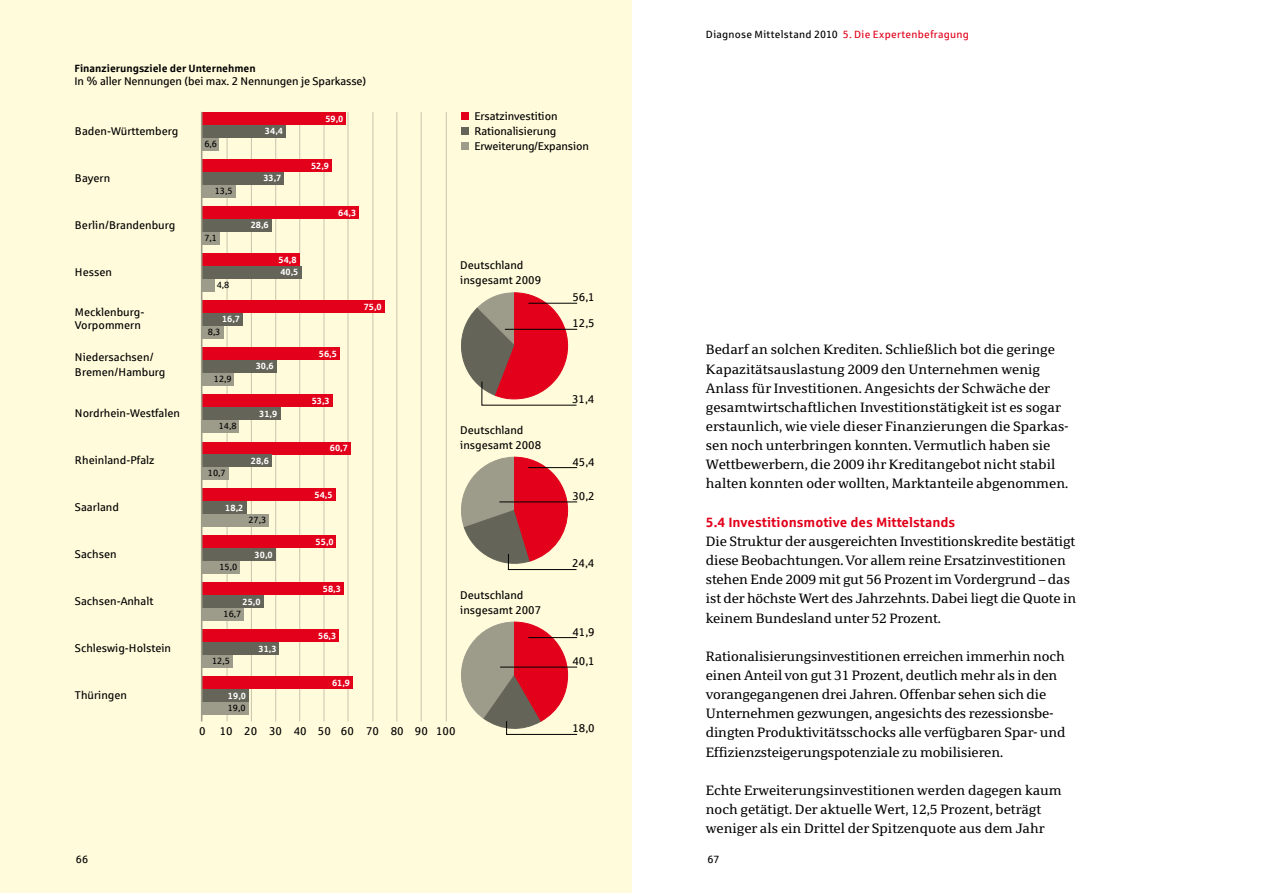
<style>
.page{position:relative;width:1263px;height:893px;background:#fff}
.page>*{position:absolute;margin:0;border:0;box-sizing:border-box;transform-origin:0 0}
.t1{font:13.5px/19.2px "Sparkasse Serif";letter-spacing:-.01em;color:#000}
.t2{font:700 13.5px "Sparkasse Rg";color:#e2001a}
.t3{font:11.25px/14.9px "Sparkasse Rg";color:#000}
.t4{font:10.5px "Sparkasse Rg";letter-spacing:.025em;color:#000}
.t5{font:700 10.5px "Sparkasse Rg";color:#000}
.t6{font:700 9px/12.5px "Sparkasse Rg";color:#fff}
.t7{font:9px "Sparkasse Rg";color:#000}
.s1{color:#e2001a}
</style>
<div class="page">
<div style="left:0;top:0;width:631px;height:893px;background:#fffbdb"></div>
<hr style="left:446px;top:112px;width:1px;height:609px;background:#c6c4ad">
<hr style="left:421px;top:112px;width:1px;height:609px;background:#c6c4ad">
<hr style="left:397px;top:112px;width:1px;height:609px;background:#c6c4ad">
<hr style="left:373px;top:112px;width:1px;height:609px;background:#c6c4ad">
<hr style="left:348px;top:112px;width:1px;height:609px;background:#c6c4ad">
<hr style="left:324px;top:112px;width:1px;height:609px;background:#c6c4ad">
<hr style="left:299px;top:112px;width:1px;height:609px;background:#c6c4ad">
<hr style="left:275px;top:112px;width:1px;height:609px;background:#c6c4ad">
<hr style="left:251px;top:112px;width:1px;height:609px;background:#c6c4ad">
<hr style="left:227px;top:112px;width:1px;height:609px;background:#c6c4ad">
<div style="left:461px;top:112px;width:8px;height:8px;background:#e2001a"></div>
<div style="left:461px;top:127px;width:8px;height:8px;background:#646458"></div>
<div style="left:461px;top:142px;width:8px;height:8px;background:#9d9b8a"></div>
<div style="left:201px;top:253px;width:99px;height:13px;background:#e2001a"></div>
<div style="left:202px;top:300px;width:183px;height:13px;background:#e2001a"></div>
<div style="left:202px;top:266px;width:99px;height:13px;background:#646458"></div>
<div style="left:202px;top:279px;width:12px;height:12px;background:#9d9b8a"></div>
<div style="left:202px;top:206px;width:157px;height:13px;background:#e2001a"></div>
<div style="left:202px;top:219px;width:70px;height:13px;background:#646458"></div>
<div style="left:202px;top:232px;width:17px;height:12px;background:#9d9b8a"></div>
<div style="left:202px;top:159px;width:129px;height:13px;background:#e2001a"></div>
<div style="left:202px;top:172px;width:82px;height:13px;background:#646458"></div>
<div style="left:202px;top:185px;width:33px;height:12px;background:#9d9b8a"></div>
<div style="left:202px;top:112px;width:144px;height:13px;background:#e2001a"></div>
<div style="left:202px;top:125px;width:84px;height:13px;background:#646458"></div>
<div style="left:202px;top:138px;width:17px;height:12px;background:#9d9b8a"></div>
<div style="left:202px;top:394px;width:130px;height:13px;background:#e2001a"></div>
<div style="left:202px;top:407px;width:78px;height:13px;background:#646458"></div>
<div style="left:202px;top:420px;width:37px;height:13px;background:#9d9b8a"></div>
<div style="left:202px;top:347px;width:137px;height:13px;background:#e2001a"></div>
<div style="left:202px;top:442px;width:149px;height:12px;background:#e2001a"></div>
<div style="left:202px;top:488px;width:133px;height:13px;background:#e2001a"></div>
<div style="left:202px;top:360px;width:75px;height:13px;background:#646458"></div>
<div style="left:202px;top:373px;width:32px;height:12px;background:#9d9b8a"></div>
<div style="left:202px;top:313px;width:41px;height:13px;background:#646458"></div>
<div style="left:202px;top:326px;width:21px;height:12px;background:#9d9b8a"></div>
<div style="left:202px;top:535px;width:134px;height:13px;background:#e2001a"></div>
<div style="left:202px;top:548px;width:74px;height:13px;background:#646458"></div>
<div style="left:202px;top:561px;width:37px;height:13px;background:#9d9b8a"></div>
<div style="left:202px;top:501px;width:44px;height:13px;background:#646458"></div>
<div style="left:202px;top:514px;width:67px;height:13px;background:#9d9b8a"></div>
<div style="left:202px;top:454px;width:70px;height:13px;background:#646458"></div>
<div style="left:202px;top:467px;width:27px;height:13px;background:#9d9b8a"></div>
<div style="left:202px;top:689px;width:47px;height:13px;background:#646458"></div>
<div style="left:202px;top:702px;width:47px;height:13px;background:#9d9b8a"></div>
<div style="left:202px;top:629px;width:137px;height:13px;background:#e2001a"></div>
<div style="left:202px;top:642px;width:77px;height:13px;background:#646458"></div>
<div style="left:202px;top:655px;width:31px;height:13px;background:#9d9b8a"></div>
<div style="left:202px;top:582px;width:142px;height:13px;background:#e2001a"></div>
<div style="left:202px;top:595px;width:61px;height:13px;background:#646458"></div>
<div style="left:202px;top:608px;width:42px;height:13px;background:#9d9b8a"></div>
<svg style="left:461px;top:292px;width:116px;height:114px"></svg>
<div style="left:202px;top:676px;width:151px;height:13px;background:#e2001a"></div>
<svg style="left:461px;top:621px;width:117px;height:114px"></svg>
<svg style="left:461px;top:456px;width:116px;height:114px"></svg>
<hr style="left:201px;top:112px;width:1px;height:609px;background:#9d9b8a">
<p class="t5" style="left:75px;top:61px;width:183px">Finanzierungsziele der Unternehmen</p>
<p class="t3" style="left:75px;top:74px;width:293px">In % aller Nennungen (bei max. 2 Nennungen je Sparkasse)</p>
<p class="t3" style="left:75px;top:123px;width:105px">Baden-Württemberg</p>
<p class="t3" style="left:75px;top:170px;width:37px">Bayern</p>
<p class="t3" style="left:75px;top:217px;width:102px">Berlin/Brandenburg</p>
<p class="t3" style="left:75px;top:264px;width:38px">Hessen</p>
<p class="t3" style="left:75px;top:305px;width:71px;line-height:13.5px">Mecklenburg-<br>Vorpommern</p>
<p class="t3" style="left:75px;top:349px;width:92px">Niedersachsen/<br>Bremen/Hamburg</p>
<p class="t3" style="left:75px;top:406px;width:107px">Nordrhein-Westfalen</p>
<p class="t3" style="left:75px;top:453px;width:81px">Rheinland-Pfalz</p>
<p class="t3" style="left:75px;top:500px;width:45px">Saarland</p>
<p class="t3" style="left:75px;top:547px;width:43px">Sachsen</p>
<p class="t3" style="left:75px;top:594px;width:80px">Sachsen-Anhalt</p>
<p class="t3" style="left:75px;top:641px;width:98px">Schleswig-Holstein</p>
<p class="t3" style="left:75px;top:688px;width:54px">Thüringen</p>
<p class="t7" style="left:204px;top:138px;width:14px">6,6</p>
<p class="t7" style="left:215px;top:185px;width:19px">13,5</p>
<p class="t7" style="left:204px;top:233px;width:14px">7,1</p>
<p class="t7" style="left:217px;top:280px;width:14px">4,8</p>
<p class="t6" style="left:222px;top:313px;width:20px">16,7</p>
<p class="t7" style="left:208px;top:326px;width:14px">8,3</p>
<p class="t7" style="left:214px;top:374px;width:19px">12,9</p>
<p class="t6" style="left:265px;top:125px;width:20px">34,4</p>
<p class="t6" style="left:263px;top:172px;width:20px">33,7</p>
<p class="t6" style="left:251px;top:219px;width:20px">28,6</p>
<p class="t6" style="left:279px;top:253px;width:21px">54,8<br>40,5</p>
<p class="t6" style="left:256px;top:360px;width:20px">30,6</p>
<p class="t7" style="left:219px;top:421px;width:19px">14,8</p>
<p class="t7" style="left:208px;top:468px;width:19px">10,7</p>
<p class="t6" style="left:259px;top:407px;width:20px">31,9</p>
<p class="t6" style="left:251px;top:454px;width:20px">28,6</p>
<p class="t6" style="left:225px;top:501px;width:20px">18,2</p>
<p class="t7" style="left:248px;top:515px;width:19px">27,3</p>
<p class="t7" style="left:219px;top:562px;width:19px">15,0</p>
<p class="t6" style="left:255px;top:548px;width:20px">30,0</p>
<p class="t6" style="left:243px;top:595px;width:20px">25,0</p>
<p class="t7" style="left:223px;top:609px;width:19px">16,7</p>
<p class="t7" style="left:212px;top:656px;width:19px">12,5</p>
<p class="t6" style="left:228px;top:689px;width:20px">19,0</p>
<p class="t7" style="left:228px;top:703px;width:19px">19,0</p>
<p class="t6" style="left:259px;top:642px;width:20px">31,3</p>
<p class="t6" style="left:325px;top:112px;width:20px">59,0</p>
<p class="t6" style="left:311px;top:159px;width:20px">52,9</p>
<p class="t6" style="left:338px;top:206px;width:20px">64,3</p>
<p class="t6" style="left:319px;top:347px;width:20px">56,5</p>
<p class="t6" style="left:364px;top:300px;width:20px">75,0</p>
<p class="t6" style="left:312px;top:394px;width:20px">53,3</p>
<p class="t6" style="left:330px;top:441px;width:20px">60,7</p>
<p class="t6" style="left:315px;top:488px;width:20px">54,5</p>
<p class="t6" style="left:316px;top:535px;width:20px">55,0</p>
<p class="t6" style="left:323px;top:582px;width:20px">58,3</p>
<p class="t6" style="left:318px;top:629px;width:20px">56,3</p>
<p class="t6" style="left:332px;top:676px;width:20px">61,9</p>
<p class="t3" style="left:474px;top:109px;width:116px">Ersatzinvestition<br>Rationalisierung<br>Erweiterung/Expansion</p>
<p class="t3" style="left:460px;top:258px;width:83px">Deutschland insgesamt 2009</p>
<p class="t3" style="left:460px;top:422px;width:83px">Deutschland insgesamt 2008</p>
<p class="t3" style="left:460px;top:587px;width:83px">Deutschland insgesamt 2007</p>
<p class="t3" style="left:572px;top:289px;width:24px">56,1</p>
<p class="t3" style="left:572px;top:316px;width:24px">12,5</p>
<p class="t3" style="left:572px;top:391px;width:24px">31,4</p>
<p class="t3" style="left:572px;top:454px;width:24px">45,4</p>
<p class="t3" style="left:572px;top:488px;width:24px">30,2</p>
<p class="t3" style="left:572px;top:556px;width:24px">24,4</p>
<p class="t3" style="left:572px;top:624px;width:24px">41,9</p>
<p class="t3" style="left:572px;top:653px;width:24px">40,1</p>
<p class="t4" style="left:76px;top:853px;width:14px">66</p>
<p class="t3" style="left:199px;top:723px;width:8px">0</p>
<p class="t3" style="left:220px;top:723px;width:237px">10 20 30 40 50 60 70 80 90 100</p>
<p class="t3" style="left:572px;top:721px;width:24px">18,0</p>
<p class="t4" style="left:706px;top:27px;width:265px">Diagnose Mittelstand 2010 <span class="s1">5. Die Expertenbefragung</span></p>
<p class="t1" style="left:706px;top:340px;width:364px">Bedarf an solchen Krediten. Schließlich bot die geringe Kapazitätsauslastung 2009 den Unternehmen wenig Anlass für Investitionen. Angesichts der Schwäche der gesamtwirtschaftlichen Investitionstätigkeit ist es sogar erstaunlich, wie viele dieser Finanzierungen die Sparkas&shy;sen noch unterbringen konnten. Vermutlich haben sie Wettbewerbern, die 2009 ihr Kreditangebot nicht stabil halten konnten oder wollten, Marktanteile abgenommen.</p>
<p class="t2" style="left:706px;top:513px;width:251px">5.4 Investitionsmotive des Mittelstands</p>
<p class="t1" style="left:706px;top:531px;width:372px">Die Struktur der ausgereichten Investitionskredite bestätigt diese Beobachtungen. Vor allem reine Ersatzinvestitionen stehen Ende 2009 mit gut 56 Prozent im Vordergrund – das ist der höchste Wert des Jahrzehnts. Dabei liegt die Quote in keinem Bundesland unter 52 Prozent.</p>
<p class="t1" style="left:706px;top:646px;width:361px">Rationalisierungsinvestitionen erreichen immerhin noch einen Anteil von gut 31 Prozent, deutlich mehr als in den vorangegangenen drei Jahren. Offenbar sehen sich die Unternehmen gezwungen, angesichts des rezessionsbe&shy;dingten Produktivitätsschocks alle verfügbaren Spar- und Effizienzsteigerungspotenziale zu mobilisieren.</p>
<p class="t1" style="left:706px;top:780px;width:358px">Echte Erweiterungsinvestitionen werden dagegen kaum noch getätigt. Der aktuelle Wert, 12,5 Prozent, beträgt weniger als ein Drittel der Spitzenquote aus dem Jahr</p>
<p class="t4" style="left:707px;top:853px;width:14px">67</p>
</div>
